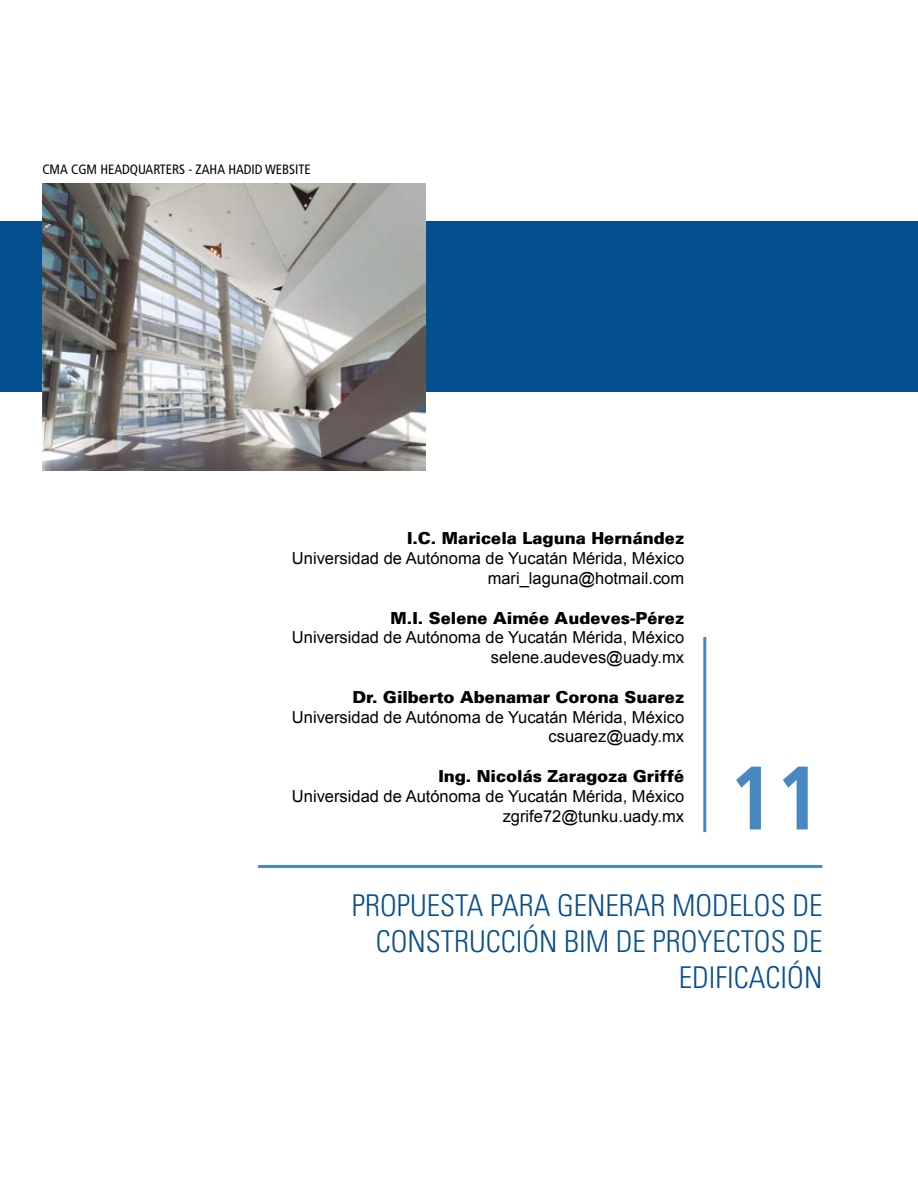
<style>
.page{position:relative;width:918px;height:1188px;background:#fff}
.page>*{position:absolute;margin:0;border:0;box-sizing:border-box;transform-origin:0 0}
.t1{font:700 condensed 90px "Frutiger";color:#4888c0}
.t2{font:300 condensed 30px/36px "Univers LT Std";color:#074e8c;text-align:right}
.t3{font:16.5px/19.8px "Arial";color:#000;text-align:right}
.t4{font:900 16.5px "Univers";color:#000}
.t5{font:condensed 13.5px "Frutiger";color:#000}
</style>
<div class="page">
<div style="left:0;top:222px;width:918px;height:170px;background:#044f8d"></div>
<hr style="left:258px;top:865px;width:564px;height:3px;background:#4888c0">
<hr style="left:703px;top:637px;width:3px;height:195px;background:#4888c0">
<img style="left:42px;top:184px;width:383px;height:287px">
<p class="t5" style="left:42px;top:162px;width:270px">CMA CGM HEADQUARTERS - ZAHA HADID WEBSITE</p>
<p class="t4" style="left:407px;top:528px;width:279px">I.C. Maricela Laguna Hernández</p>
<p class="t3" style="left:292px;top:549px;width:394px">Universidad de Autónoma de Yucatán Mérida, México mari_laguna@hotmail.com</p>
<p class="t4" style="left:390px;top:607px;width:295px">M.I. Selene Aimée Audeves-Pérez</p>
<p class="t3" style="left:292px;top:628px;width:394px">Universidad de Autónoma de Yucatán Mérida, México selene.audeves@uady.mx</p>
<p class="t4" style="left:352px;top:686px;width:333px">Dr. Gilberto Abenamar Corona Suarez</p>
<p class="t3" style="left:292px;top:707px;width:394px">Universidad de Autónoma de Yucatán Mérida, México csuarez@uady.mx</p>
<p class="t4" style="left:438px;top:765px;width:247px">Ing. Nicolás Zaragoza Griffé</p>
<p class="t3" style="left:292px;top:786px;width:394px">Universidad de Autónoma de Yucatán Mérida, México zgrife72@tunku.uady.mx</p>
<h1 class="t1" style="left:729px;top:745px;width:95px">11</h1>
<h2 class="t2" style="left:352px;top:887px;width:472px">PROPUESTA PARA GENERAR MODELOS DE<br>CONSTRUCCIÓN BIM DE PROYECTOS DE<br>EDIFICACIÓN</h2>
</div>
